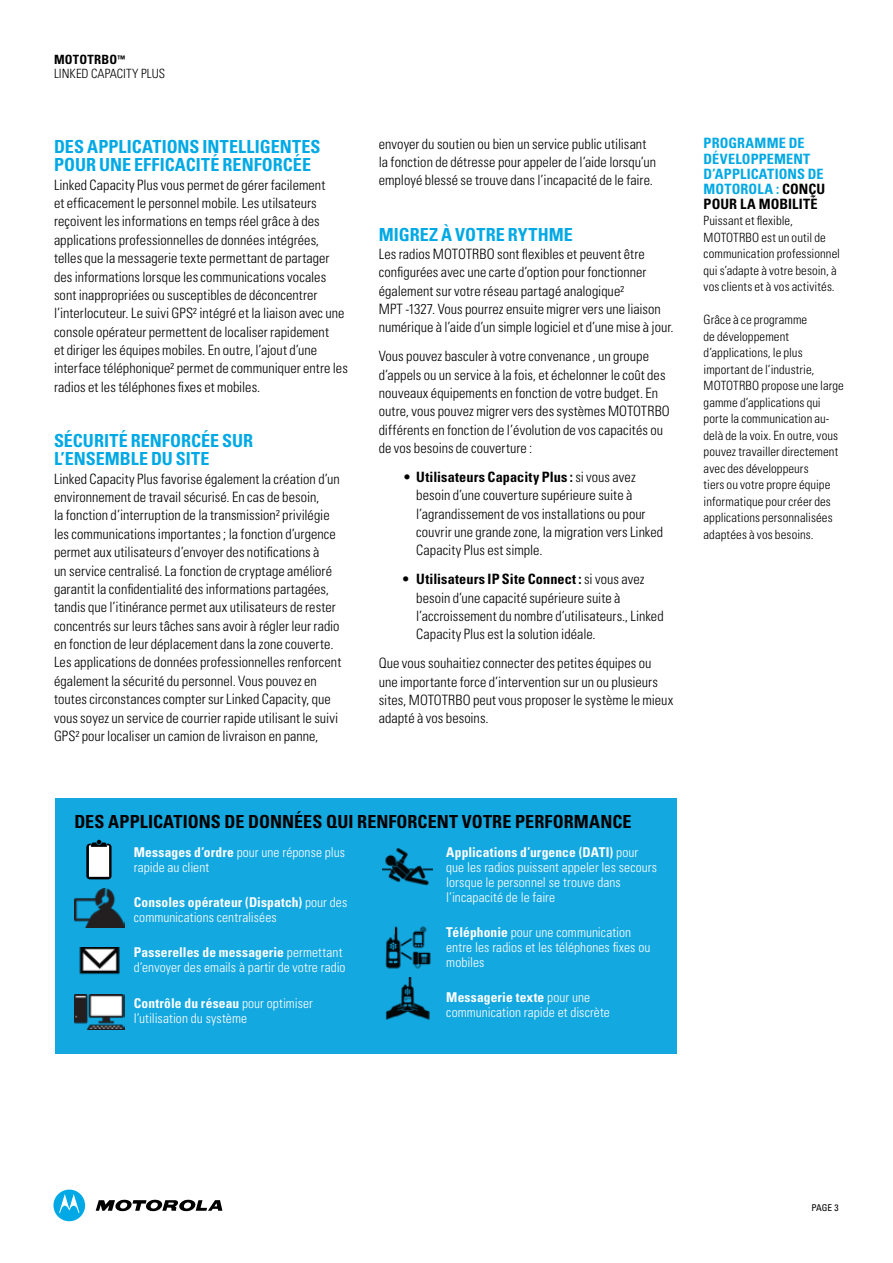
<style>
.page{position:relative;width:893px;height:1263px;background:#fff}
.page>*{position:absolute;margin:0;border:0;box-sizing:border-box;transform-origin:0 0}
.t1{font:700 condensed 18px/18.5px "Univers";color:#00a9e5}
.t2{font:700 condensed 18px "Univers";letter-spacing:.005em;color:#000}
.t3{font:300 condensed 14.25px/18.3px "Univers";letter-spacing:.005em;color:#000}
.t4{font:700 condensed 14.25px/15px "Univers";letter-spacing:.01em;color:#00a9e5}
.t5{font:300 condensed 13.5px/15px "Univers";letter-spacing:.005em;color:#fff}
.t6{font:300 condensed 12.75px/16.5px "Univers";letter-spacing:.01em;color:#000}
.t7{font:condensed 9.3px "Univers";color:#000}
.s1{font-weight:700}
.s2{font-weight:700;font-size:9px}
.s3{color:#000}
</style>
<div class="page">
<div style="left:55px;top:798px;width:622px;height:255px;background:#14a8e0"></div>
<svg style="left:86px;top:840px;width:26px;height:39px"></svg>
<img style="left:74px;top:889px;width:50px;height:38px">
<img style="left:79px;top:947px;width:41px;height:28px">
<img style="left:74px;top:994px;width:50px;height:35px">
<img style="left:382px;top:848px;width:50px;height:38px">
<img style="left:385px;top:926px;width:46px;height:43px">
<img style="left:386px;top:977px;width:44px;height:43px">
<svg style="left:96px;top:1200px;width:126px;height:12px"></svg>
<div style="left:53px;top:1189px;width:32px;height:32px;background:#00a9e5;border-radius:50%"></div>
<svg style="left:59px;top:1194px;width:20px;height:19px"></svg>
<p class="t6" style="left:54px;top:52px;width:113px;line-height:14.2px"><span class="s1">MOTOTRBO</span><span class="s2">™<br></span>Linked Capacity Plus</p>
<p class="t1" style="left:54px;top:137px;width:268px">DES APPLICATIONS INTELLIGENTES<br>POUR UNE EFFICACITÉ RENFORCÉE</p>
<p class="t3" style="left:54px;top:175px;width:295px">Linked Capacity Plus vous permet de gérer facilement<br>et efficacement le personnel mobile. Les utilsateurs reçoivent les informations en temps réel grâce à des applications professionnelles de données intégrées, telles que la messagerie texte permettant de partager des informations lorsque les communications vocales sont inappropriées ou susceptibles de déconcentrer l’interlocuteur. Le suivi GPS² intégré et la liaison avec une console opérateur permettent de localiser rapidement<br>et diriger les équipes mobiles. En outre, l’ajout d’une interface téléphonique² permet de communiquer entre les radios et les téléphones fixes et mobiles.</p>
<p class="t1" style="left:54px;top:431px;width:201px">SÉCURITÉ RENFORCÉE SUR<br>L’ENSEMBLE DU SITE</p>
<p class="t3" style="left:54px;top:469px;width:289px">Linked Capacity Plus favorise également la création d’un environnement de travail sécurisé. En cas de besoin,<br>la fonction d’interruption de la transmission² privilégie les communications importantes ; la fonction d’urgence permet aux utilisateurs d’envoyer des notifications à<br>un service centralisé. La fonction de cryptage amélioré garantit la confidentialité des informations partagées, tandis que l’itinérance permet aux utilisateurs de rester concentrés sur leurs tâches sans avoir à régler leur radio en fonction de leur déplacement dans la zone couverte.<br>Les applications de données professionnelles renforcent également la sécurité du personnel. Vous pouvez en toutes circonstances compter sur Linked Capacity, que vous soyez un service de courrier rapide utilisant le suivi GPS² pour localiser un camion de livraison en panne,</p>
<p class="t3" style="left:379px;top:134px;width:279px">envoyer du soutien ou bien un service public utilisant la fonction de détresse pour appeler de l’aide lorsqu’un employé blessé se trouve dans l’incapacité de le faire.</p>
<p class="t1" style="left:379px;top:225px;width:196px">MIGREZ À VOTRE RYTHME</p>
<p class="t3" style="left:379px;top:245px;width:296px">Les radios MOTOTRBO sont flexibles et peuvent être configurées avec une carte d’option pour fonctionner également sur votre réseau partagé analogique²<br>MPT -1327. Vous pourrez ensuite migrer vers une liaison numérique à l’aide d’un simple logiciel et d’une mise à jour.</p>
<p class="t3" style="left:379px;top:347px;width:293px">Vous pouvez basculer à votre convenance , un groupe d’appels ou un service à la fois, et échelonner le coût des nouveaux équipements en fonction de votre budget. En outre, vous pouvez migrer vers des systèmes MOTOTRBO différents en fonction de l’évolution de vos capacités ou de vos besoins de couverture :</p>
<p class="t3" style="left:416px;top:468px;width:248px;text-indent:-13px">• <span class="s1">Utilisateurs Capacity Plus :</span> si vous avez besoin d’une couverture supérieure suite à l’agrandissement de vos installations ou pour couvrir une grande zone, la migration vers Linked Capacity Plus est simple.</p>
<p class="t3" style="left:416px;top:570px;width:249px;text-indent:-14px"><span class="s1">• Utilisateurs IP Site Connect :</span> si vous avez besoin d’une capacité supérieure suite à l’accroissement du nombre d’utilisateurs., Linked Capacity Plus est la solution idéale.</p>
<p class="t3" style="left:379px;top:654px;width:296px">Que vous souhaitiez connecter des petites équipes ou une importante force d’intervention sur un ou plusieurs sites, MOTOTRBO peut vous proposer le système le mieux adapté à vos besoins.</p>
<p class="t2" style="left:74px;top:810px;width:559px">DES APPLICATIONS DE DONNÉES QUI RENFORCENT VOTRE PERFORMANCE</p>
<p class="t5" style="left:446px;top:844px;width:212px"><span class="s1">Applications d’urgence (DATI)</span> pour que les radios puissent appeler les secours lorsque le personnel se trouve dans l’incapacité de le faire</p>
<p class="t5" style="left:446px;top:924px;width:206px"><span class="s1">Téléphonie</span> pour une communication entre les radios et les téléphones fixes ou mobiles</p>
<p class="t5" style="left:446px;top:990px;width:165px"><span class="s1">Messagerie texte</span> pour une communication rapide et discrète</p>
<p class="t5" style="left:134px;top:844px;width:213px"><span class="s1">Messages d’ordre</span> pour une réponse plus rapide au client</p>
<p class="t5" style="left:134px;top:894px;width:215px"><span class="s1">Consoles opérateur (Dispatch)</span> pour des communications centralisées</p>
<p class="t5" style="left:134px;top:945px;width:213px"><span class="s1">Passerelles de messagerie</span> permettant d’envoyer des emails à partir de votre radio</p>
<p class="t5" style="left:134px;top:995px;width:181px"><span class="s1">Contrôle du réseau</span> pour optimiser l’utilisation du système</p>
<p class="t4" style="left:704px;top:136px;width:123px">PROGRAMME DE<br>DÉVELOPPEMENT<br>D’APPLICATIONS DE<br>MOTOROLA : <span class="s3">CONÇU<br>POUR LA MOBILITÉ</span></p>
<p class="t6" style="left:704px;top:212px;width:138px">Puissant et flexible,<br>MOTOTRBO est un outil de communication professionnel qui s’adapte à votre besoin, à vos clients et à vos activités.</p>
<p class="t6" style="left:704px;top:311px;width:142px">Grâce à ce programme<br>de développement d’applications, le plus important de l’industrie,<br>MOTOTRBO propose une large gamme d’applications qui porte la communication au&shy;delà de la voix. En outre, vous pouvez travailler directement avec des développeurs<br>tiers ou votre propre équipe informatique pour créer des applications personnalisées adaptées à vos besoins.</p>
<p class="t7" style="left:811px;top:1201px;width:29px">PAGE 3</p>
</div>
